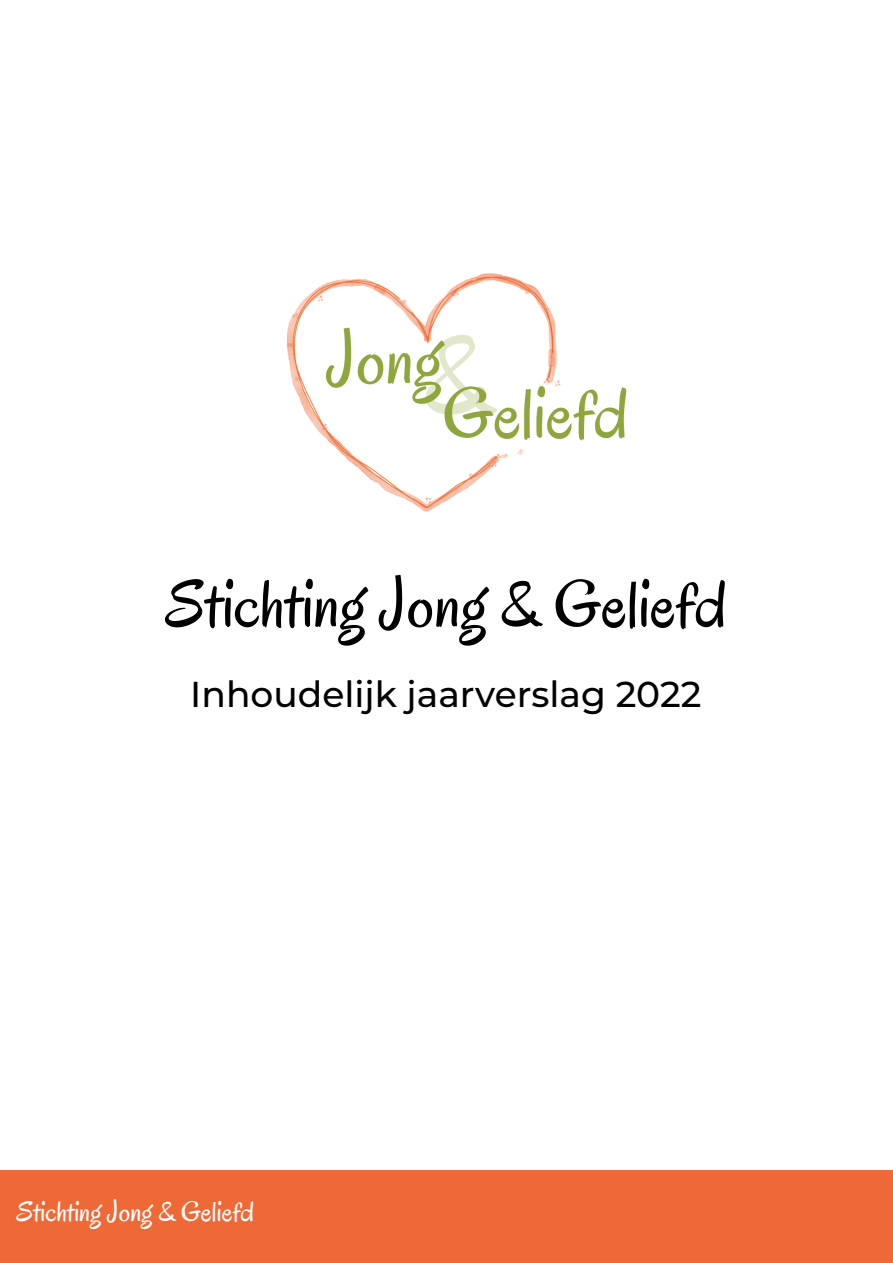
<style>
.page{position:relative;width:893px;height:1263px;background:#fff}
.page>*{position:absolute;margin:0;border:0;box-sizing:border-box;transform-origin:0 0}
.t1{font:67.5px "Oregano";color:#000}
.t2{font:500 36px "Montserrat";color:#000}
.t3{font:28.65px "Oregano";color:#fff}
</style>
<div class="page">
<img style="left:286px;top:273px;width:341px;height:239px">
<div style="left:0;top:1170px;width:893px;height:93px;background:#ef6937"></div>
<h1 class="t1" style="left:166px;top:561px;width:562px">Stichting Jong &amp; Geliefd</h1>
<p class="t2" style="left:190px;top:672px;width:513px">Inhoudelijk jaarverslag 2022</p>
<p class="t3" style="left:17px;top:1193px;width:239px">Stichting Jong &amp; Geliefd</p>
</div>
